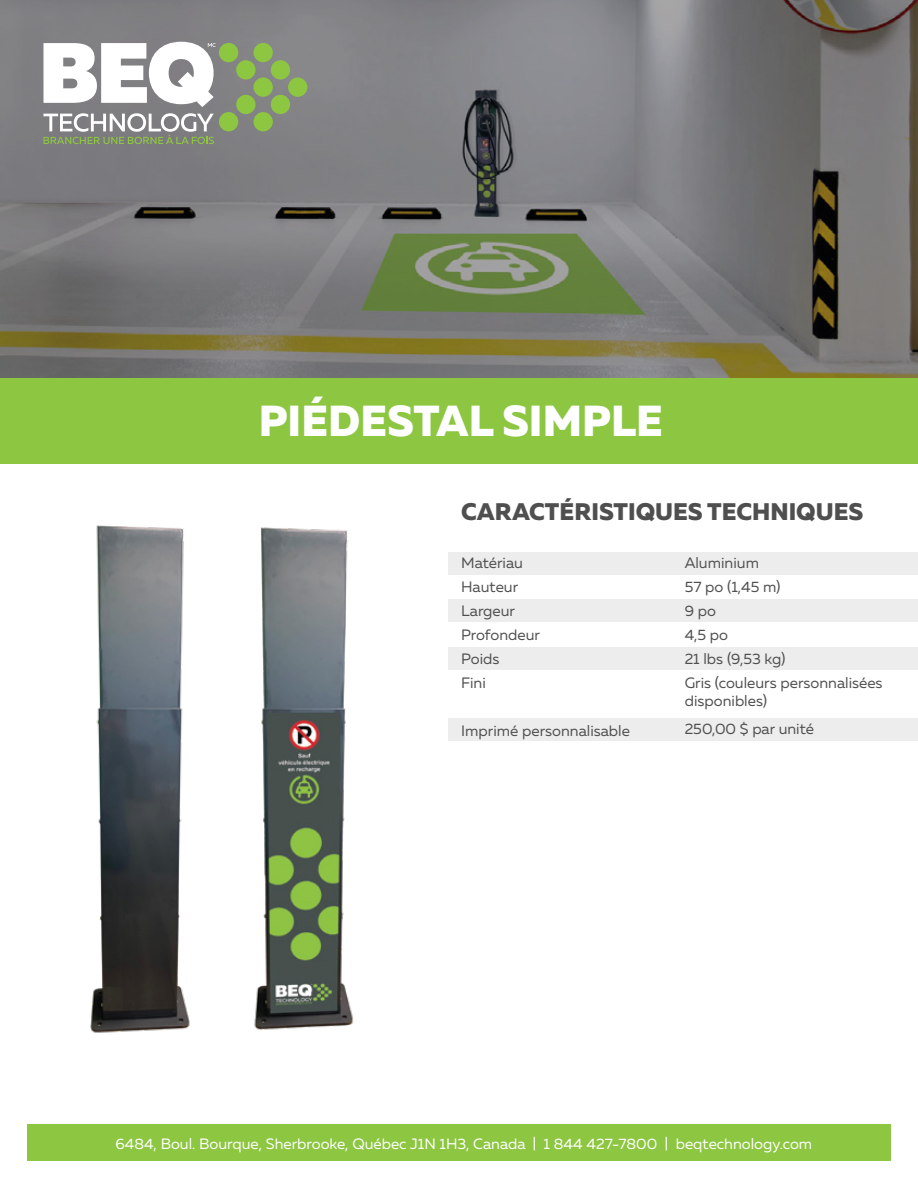
<style>
.page{position:relative;width:918px;height:1188px;background:#fff}
.page>*{position:absolute;margin:0;border:0;box-sizing:border-box;transform-origin:0 0}
.t1{font:800 43.35px "Muller";color:#fff}
.t2{font:800 24px "Muller";color:#4f4f4f}
.t3{font:15px/24px "Muller";color:#4f4f4f}
.t4{font:15px "Muller";color:#fff}
</style>
<div class="page">
<div style="left:449px;top:719px;width:469px;height:22px;background:#ededed"></div>
<svg style="left:0;top:0;width:918px;height:378px"></svg>
<div style="left:0;top:378px;width:918px;height:85px;background:#8dc641"></div>
<div style="left:288px;top:78px;width:19px;height:19px;background:#8dc641;border-radius:50%"></div>
<div style="left:271px;top:60px;width:19px;height:20px;background:#8dc641;border-radius:50%"></div>
<div style="left:254px;top:43px;width:19px;height:19px;background:#8dc641;border-radius:50%"></div>
<div style="left:271px;top:95px;width:19px;height:19px;background:#8dc641;border-radius:50%"></div>
<div style="left:254px;top:112px;width:19px;height:19px;background:#8dc641;border-radius:50%"></div>
<div style="left:254px;top:78px;width:19px;height:19px;background:#8dc641;border-radius:50%"></div>
<div style="left:236px;top:60px;width:20px;height:20px;background:#8dc641;border-radius:50%"></div>
<div style="left:219px;top:43px;width:19px;height:19px;background:#8dc641;border-radius:50%"></div>
<div style="left:236px;top:95px;width:20px;height:19px;background:#8dc641;border-radius:50%"></div>
<div style="left:219px;top:112px;width:19px;height:19px;background:#8dc641;border-radius:50%"></div>
<svg style="left:43px;top:113px;width:171px;height:31px"></svg>
<svg style="left:44px;top:42px;width:172px;height:65px"></svg>
<div style="left:449px;top:552px;width:469px;height:22px;background:#ededed"></div>
<div style="left:449px;top:600px;width:469px;height:22px;background:#ededed"></div>
<div style="left:449px;top:647px;width:469px;height:22px;background:#ededed"></div>
<div style="left:27px;top:1125px;width:864px;height:36px;background:#8dc641"></div>
<img style="left:90px;top:525px;width:100px;height:508px">
<img style="left:254px;top:527px;width:100px;height:503px">
<h1 class="t1" style="left:259px;top:393px;width:406px">PIÉDESTAL SIMPLE</h1>
<h2 class="t2" style="left:461px;top:496px;width:404px">CARACTÉRISTIQUES TECHNIQUES</h2>
<p class="t3" style="left:461px;top:550px;width:80px">Matériau<br>Hauteur<br>Largeur<br>Profondeur<br>Poids<br>Fini</p>
<p class="t3" style="left:461px;top:718px;width:170px">Imprimé personnalisable</p>
<p class="t3" style="left:685px;top:550px;width:199px">Aluminium<br>57 po (1,45 m)<br>9 po<br>4,5 po<br>21 lbs (9,53 kg)<br>Gris (couleurs personnalisées</p>
<p class="t3" style="left:685px;top:686px;width:131px;line-height:28.5px">disponibles)<br>250,00 $ par unité</p>
<p class="t4" style="left:115px;top:1134px;width:698px">6484, Boul. Bourque, Sherbrooke, Québec J1N 1H3, Canada | 1 844 427-7800 | beqtechnology.com</p>
</div>
